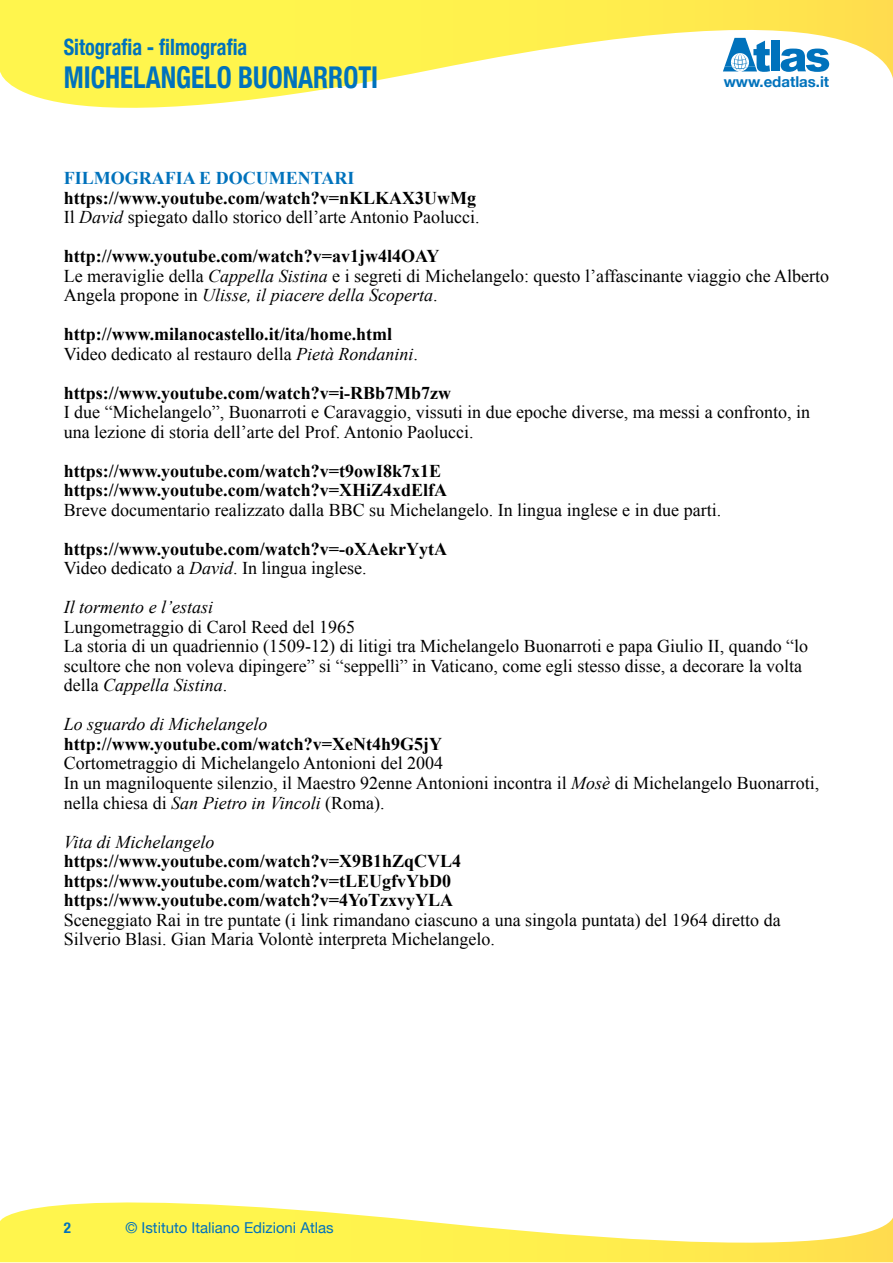
<style>
.page{position:relative;width:893px;height:1263px;background:#fff}
.page>*{position:absolute;margin:0;border:0;box-sizing:border-box;transform-origin:0 0}
.t1{font:700 condensed 30px "Helvetica Neue";color:#0072bc;scale:.9 1}
.t2{font:700 condensed 22.5px "Helvetica Neue";color:#0072bc;scale:.9 1}
.t3{font:18px/19.5px "Times New Roman";color:#000}
.t4{font:700 18px/19.5px "Times New Roman";color:#000}
.t5{font:italic 18px "Times New Roman";color:#000}
.Testobase{font:700 18px "Times New Roman";color:#0072bc}
.t6{font:15px "Helvetica Neue";color:#0072bc}
.t7{font:700 15px "Helvetica Neue";color:#0072bc}
.t8{font:700 condensed 15px "Helvetica Neue";color:#0072bc}
.s1{font-style:italic}
</style>
<div class="page">
<svg style="left:0;top:0;width:893px;height:108px"></svg>
<svg style="left:0;top:1202px;width:893px;height:61px"></svg>
<div style="left:771px;top:41px;width:8px;height:30px;background:#0072bc"></div>
<svg style="left:781px;top:49px;width:48px;height:23px"></svg>
<svg style="left:723px;top:38px;width:47px;height:34px"></svg>
<p class="t2" style="left:64px;top:29px;width:205px">Sitografia - filmografia</p>
<p class="t1" style="left:64px;top:52px;width:351px">MICHELANGELO BUONARROTI</p>
<p class="t7" style="left:724px;top:69px;width:107px">www.edatlas.it</p>
<p class="Testobase" style="left:64px;top:166px;width:292px">FILMOGRAFIA E DOCUMENTARI</p>
<p class="t4" style="left:64px;top:188px;width:414px">https://www.youtube.com/watch?v=nKLKAX3UwMg</p>
<p class="t3" style="left:64px;top:207px;width:417px">Il <span class="s1">David</span> spiegato dallo storico dell’arte Antonio Paolucci.</p>
<p class="t4" style="left:64px;top:246px;width:377px">http://www.youtube.com/watch?v=av1jw4l4OAY</p>
<p class="t3" style="left:64px;top:266px;width:767px">Le meraviglie della <span class="s1">Cappella Sistina</span> e i segreti di Michelangelo: questo l’affascinante viaggio che Alberto<br>Angela propone in <span class="s1">Ulisse, il piacere della Scoperta</span>.</p>
<p class="t4" style="left:64px;top:324px;width:330px">http://www.milanocastello.it/ita/home.html</p>
<p class="t3" style="left:64px;top:344px;width:356px">Video dedicato al restauro della <span class="s1">Pietà Rondanini</span>.</p>
<p class="t4" style="left:64px;top:383px;width:389px">https://www.youtube.com/watch?v=i-RBb7Mb7zw</p>
<p class="t3" style="left:64px;top:402px;width:748px">I due “Michelangelo”, Buonarroti e Caravaggio, vissuti in due epoche diverse, ma messi a confronto, in una lezione di storia dell’arte del Prof. Antonio Paolucci.</p>
<p class="t4" style="left:64px;top:461px;width:385px">https://www.youtube.com/watch?v=t9owI8k7x1E https://www.youtube.com/watch?v=XHiZ4xdElfA</p>
<p class="t3" style="left:64px;top:500px;width:659px">Breve documentario realizzato dalla BBC su Michelangelo. In lingua inglese e in due parti.</p>
<p class="t4" style="left:64px;top:539px;width:385px">https://www.youtube.com/watch?v=-oXAekrYytA</p>
<p class="t3" style="left:64px;top:558px;width:304px">Video dedicato a <span class="s1">David</span>. In lingua inglese.</p>
<p class="t5" style="left:64px;top:595px;width:151px">Il tormento e l’estasi</p>
<p class="t3" style="left:64px;top:617px;width:293px">Lungometraggio di Carol Reed del 1965</p>
<p class="t3" style="left:64px;top:636px;width:746px">La storia di un quadriennio (1509-12) di litigi tra Michelangelo Buonarroti e papa Giulio II, quando “lo scultore che non voleva dipingere” si “seppellì” in Vaticano, come egli stesso disse, a decorare la volta della <span class="s1">Cappella Sistina</span>.</p>
<p class="t5" style="left:64px;top:712px;width:205px">Lo sguardo di Michelangelo</p>
<p class="t4" style="left:64px;top:734px;width:380px">http://www.youtube.com/watch?v=XeNt4h9G5jY</p>
<p class="t3" style="left:64px;top:753px;width:381px">Cortometraggio di Michelangelo Antonioni del 2004</p>
<p class="t3" style="left:64px;top:773px;width:757px">In un magniloquente silenzio, il Maestro 92enne Antonioni incontra il <span class="s1">Mosè</span> di Michelangelo Buonarroti, nella chiesa di <span class="s1">San Pietro in Vincoli</span> (Roma).</p>
<p class="t5" style="left:64px;top:829px;width:152px">Vita di Michelangelo</p>
<p class="t4" style="left:64px;top:851px;width:399px">https://www.youtube.com/watch?v=X9B1hZqCVL4 https://www.youtube.com/watch?v=tLEUgfvYbD0 https://www.youtube.com/watch?v=4YoTzxvyYLA</p>
<p class="t3" style="left:64px;top:909px;width:718px">Sceneggiato Rai in tre puntate (i link rimandano ciascuno a una singola puntata) del 1964 diretto da<br>Silverio Blasi. Gian Maria Volontè interpreta Michelangelo.</p>
<p class="t8" style="left:64px;top:1215px;width:9px">2</p>
<p class="t6" style="left:125px;top:1217px;width:210px">© Istituto Italiano Edizioni Atlas</p>
</div>
